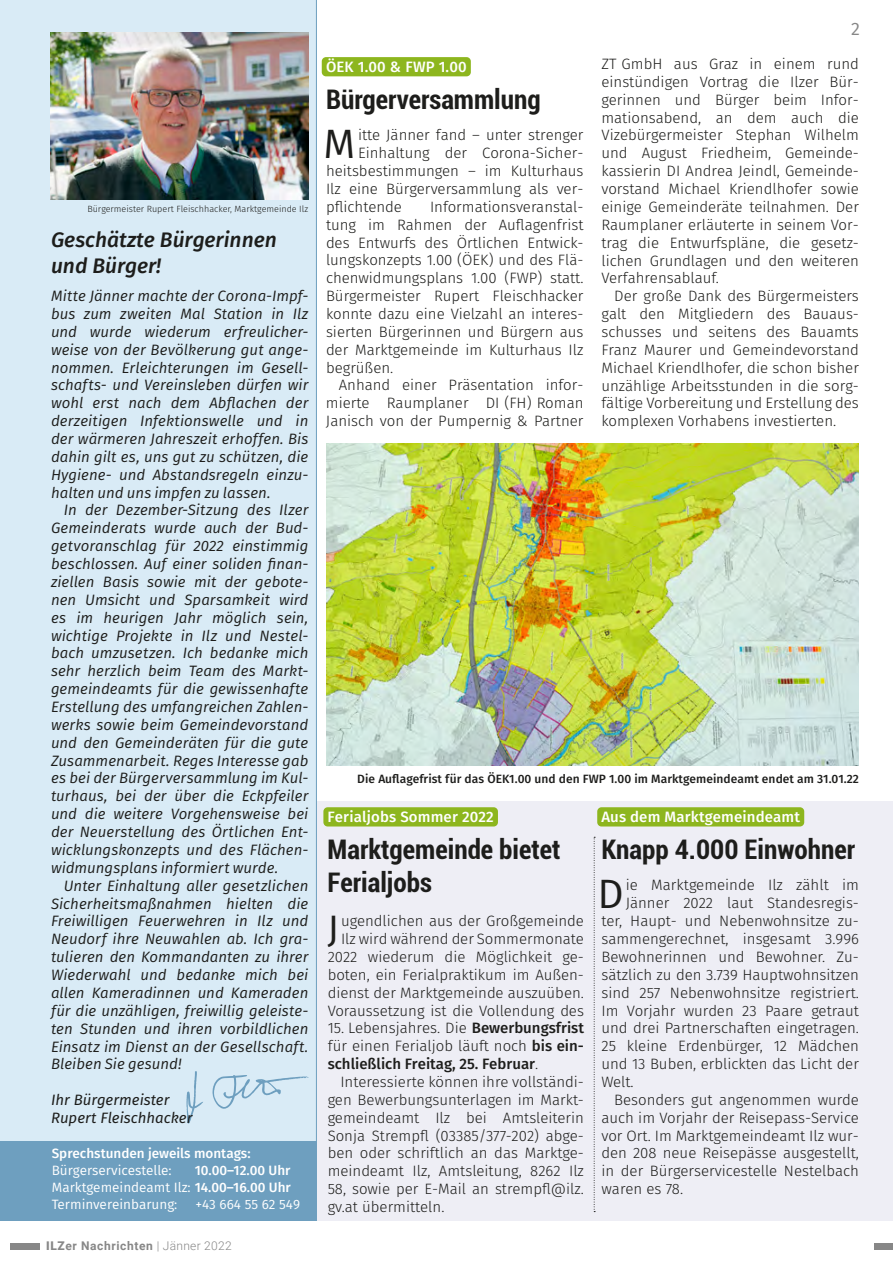
<style>
.page{position:relative;width:893px;height:1263px;background:#fff}
.page>*{position:absolute;margin:0;border:0;box-sizing:border-box;transform-origin:0 0}
.t1{font:40.95px "Fira Sans";color:#1d1d1b}
.t2{font:38.25px "Fira Sans";color:#1d1d1b}
.t3{font:700 condensed 27px/32.4px "Roboto";color:#1d1d1b}
.t4{font:italic 500 21px/25.2px "Fira Sans";color:#1d1d1b}
.t5{font:18px "Fira Sans";color:#878787}
.t6{font:300 15px/17.9px "Fira Sans";color:#1d1d1b;text-align:justify}
.t7{font:italic 15px/17.9px "Fira Sans";letter-spacing:.005em;color:#1d1d1b;text-align:justify}
.t8{font:500 15px/17.9px "Fira Sans";color:#1d1d1b;text-align:justify}
.t9{font:500 15px "Fira Sans";letter-spacing:.01em;color:#fff}
.t10{font:italic 15px/17.9px "Fira Sans";color:#1d1d1b}
.t11{font:13.5px/17px "Fira Sans";color:#fff;text-align:justify}
.t12{font:500 13.5px "Fira Sans";color:#fff}
.t13{font:500 12px "Fira Sans";letter-spacing:.005em;color:#1d1d1b}
.t14{font:700 12px "Roboto";letter-spacing:.05em;color:#878787}
.t15{font:300 9px "Fira Sans";color:#1d1d1b}
.s1{font-weight:500}
.s2{font-weight:900}
.s3{font-weight:300}
</style>
<div class="page">
<div style="left:11px;top:1243px;width:29px;height:7px;background:#878787"></div>
<div style="left:874px;top:1243px;width:19px;height:7px;background:#878787"></div>
<div style="left:294px;top:801px;width:599px;height:419px;background:#eeeef5"></div>
<div style="left:323px;top:807px;width:175px;height:19px;background:#8db61e;border-radius:4px"></div>
<div style="left:322px;top:57px;width:149px;height:19px;background:#8db61e;border-radius:4px"></div>
<div style="left:0;top:0;width:317px;height:1220px;background:#d9ebf6"></div>
<div style="left:0;top:1140px;width:316px;height:80px;background:#6e9fbf"></div>
<svg style="left:186px;top:1071px;width:17px;height:52px"></svg>
<svg style="left:212px;top:1075px;width:97px;height:34px;background:#c9dfed"></svg>
<img style="left:51px;top:33px;width:257px;height:167px">
<svg style="left:594px;top:837px;width:1px;height:375px"></svg>
<div style="left:597px;top:807px;width:207px;height:19px;background:#8db61e;border-radius:4px"></div>
<img style="left:326px;top:444px;width:533px;height:321px">
<p class="t15" style="left:87px;top:202px;width:222px">Bürgermeister Rupert Fleischhacker, Marktgemeinde Ilz</p>
<h3 class="t4" style="left:51px;top:229px;width:227px">Geschätzte Bürgerinnen und Bürger!</h3>
<p class="t7" style="left:51px;top:288px;width:259px">Mitte Jänner machte der Corona-Impf&shy;bus zum zweiten Mal Station in Ilz und wurde wiederum erfreulicher&shy;weise von der Bevölkerung gut ange&shy;nommen. Erleichterungen im Gesell&shy;schafts- und Vereinsleben dürfen wir wohl erst nach dem Abflachen der derzeitigen Infektionswelle und in der wärmeren Jahreszeit erhoffen. Bis dahin gilt es, uns gut zu schützen, die Hygiene- und Abstandsregeln einzu&shy;halten und uns impfen zu lassen.</p>
<p class="t7" style="left:51px;top:502px;width:259px;text-indent:13px">In der Dezember-Sitzung des Ilzer Gemeinderats wurde auch der Bud&shy;getvoranschlag für 2022 einstimmig beschlossen. Auf einer soliden finan&shy;ziellen Basis sowie mit der gebote&shy;nen Umsicht und Sparsamkeit wird es im heurigen Jahr möglich sein, wichtige Projekte in Ilz und Nestel&shy;bach umzusetzen. Ich bedanke mich sehr herzlich beim Team des Markt&shy;gemeindeamts für die gewissenhafte Erstellung des umfangreichen Zahlen&shy;werks sowie beim Gemeindevorstand und den Gemeinderäten für die gute Zusammenarbeit. Reges Interesse gab es bei der Bürgerversammlung im Kul&shy;turhaus, bei der über die Eckpfeiler und die weitere Vorgehensweise bei der Neuerstellung des Örtlichen Ent&shy;wicklungskonzepts und des Flächen&shy;widmungsplans informiert wurde.</p>
<p class="t7" style="left:51px;top:878px;width:259px;text-indent:13px">Unter Einhaltung aller gesetzlichen Sicherheitsmaßnahmen hielten die Freiwilligen Feuerwehren in Ilz und Neudorf ihre Neuwahlen ab. Ich gra&shy;tulieren den Kommandanten zu ihrer Wiederwahl und bedanke mich bei allen Kameradinnen und Kameraden für die unzähligen, freiwillig geleiste&shy;ten Stunden und ihren vorbildlichen Einsatz im Dienst an der Gesellschaft.<br>Bleiben Sie gesund!</p>
<p class="t10" style="left:51px;top:1092px;width:143px">Ihr Bürgermeister<br>Rupert Fleischhacker</p>
<p class="t12" style="left:52px;top:1144px;width:200px">Sprechstunden jeweils montags:</p>
<p class="t11" style="left:52px;top:1163px;width:121px">Bürgerservicestelle:</p>
<p class="t11" style="left:52px;top:1163px;width:241px;text-indent:143px"><span class="s1">10.00–12.00 Uhr </span>Marktgemeindeamt Ilz: <span class="s1">14.00–16.00 Uhr </span>Terminvereinbarung:</p>
<p class="t11" style="left:196px;top:1197px;width:106px">+43 664 55 62 549</p>
<p class="t14" style="left:46px;top:1237px;width:187px"><span class="s2">ILZ</span>er Nachrichten <span class="s3">| Jänner 2022</span></p>
<p class="t9" style="left:326px;top:56px;width:142px">ÖEK 1.00 &amp; FWP 1.00</p>
<h3 class="t3" style="left:326px;top:82px;width:216px">Bürgerversammlung</h3>
<h1 class="t1" style="left:324px;top:115px;width:34px">M</h1>
<p class="t6" style="left:358px;top:127px;width:227px">itte Jänner fand – unter strenger</p>
<p class="t6" style="left:358px;top:145px;width:227px">Einhaltung der Corona-Sicher-</p>
<p class="t6" style="left:326px;top:163px;width:259px">heitsbestimmungen – im Kulturhaus</p>
<p class="t6" style="left:326px;top:181px;width:259px">Ilz eine Bürgerversammlung als ver-</p>
<p class="t6" style="left:326px;top:199px;width:77px">pflichtende</p>
<p class="t6" style="left:326px;top:199px;width:259px;text-indent:104px">Informationsveranstal&shy;tung im Rahmen der Auflagenfrist des Entwurfs des Örtlichen Entwick&shy;lungskonzepts 1.00 (ÖEK) und des Flä&shy;chenwidmungsplans 1.00 (FWP) statt.<br>Bürgermeister Rupert Fleischhacker konnte dazu eine Vielzahl an interes&shy;sierten Bürgerinnen und Bürgern aus der Marktgemeinde im Kulturhaus Ilz begrüßen.</p>
<p class="t6" style="left:326px;top:377px;width:259px;text-indent:13px">Anhand einer Präsentation infor&shy;mierte Raumplaner DI (FH) Roman Janisch von der Pumpernig &amp; Partner</p>
<p class="t5" style="left:851px;top:16px;width:10px">2</p>
<p class="t6" style="left:601px;top:56px;width:259px">ZT GmbH aus Graz in einem rund einstündigen Vortrag die Ilzer Bür&shy;gerinnen und Bürger beim Infor&shy;mationsabend, an dem auch die Vizebürgermeister Stephan Wilhelm und August Friedheim, Gemeinde&shy;kassierin DI Andrea Jeindl, Gemeinde&shy;vorstand Michael Kriendlhofer sowie einige Gemeinderäte teilnahmen. Der Raumplaner erläuterte in seinem Vor&shy;trag die Entwurfspläne, die gesetz&shy;lichen Grundlagen und den weiteren Verfahrensablauf.</p>
<p class="t6" style="left:601px;top:288px;width:259px;text-indent:13px">Der große Dank des Bürgermeisters galt den Mitgliedern des Bauaus&shy;schusses und seitens des Bauamts Franz Maurer und Gemeindevorstand Michael Kriendlhofer, die schon bisher unzählige Arbeitsstunden in die sorg&shy;fältige Vorbereitung und Erstellung des komplexen Vorhabens investierten.</p>
<p class="t13" style="left:357px;top:771px;width:503px">Die Auflagefrist für das ÖEK1.00 und den FWP 1.00 im Marktgemeindeamt endet am 31.01.22</p>
<p class="t9" style="left:328px;top:806px;width:168px">Ferialjobs Sommer 2022</p>
<h3 class="t3" style="left:328px;top:832px;width:234px">Marktgemeinde bietet<br>Ferialjobs</h3>
<h2 class="t2" style="left:328px;top:902px;width:13px">J</h2>
<p class="t6" style="left:328px;top:913px;width:258px;text-align:right">ugendlichen aus der Großgemeinde Ilz wird während der Sommermonate 2022 wiederum die Möglichkeit ge&shy;boten, ein Ferialpraktikum im Außen&shy;dienst der Marktgemeinde auszuüben.<br>Voraussetzung ist die Vollendung des</p>
<p class="t8" style="left:328px;top:1020px;width:258px"><span class="s3">15. Lebensjahres. Die</span> Bewerbungsfrist <span class="s3">für einen Ferialjob läuft noch</span> bis ein&shy;schließlich Freitag, 25. Februar<span class="s3">.</span></p>
<p class="t6" style="left:328px;top:1074px;width:258px;text-indent:13px">Interessierte können ihre vollständi&shy;gen Bewerbungsunterlagen im Markt&shy;gemeindeamt Ilz bei Amtsleiterin Sonja Strempfl (03385/377-202) abge&shy;ben oder schriftlich an das Marktge&shy;meindeamt Ilz, Amtsleitung, 8262 Ilz 58, sowie per E-Mail an strempfl@ilz. gv.at übermitteln.</p>
<p class="t9" style="left:601px;top:806px;width:200px">Aus dem Marktgemeindeamt</p>
<h3 class="t3" style="left:601px;top:832px;width:255px">Knapp 4.000 Einwohner</h3>
<h1 class="t1" style="left:597px;top:865px;width:28px">D</h1>
<p class="t6" style="left:626px;top:877px;width:235px">ie Marktgemeinde Ilz zählt im</p>
<p class="t6" style="left:626px;top:895px;width:235px">Jänner 2022 laut Standesregis-</p>
<p class="t6" style="left:601px;top:913px;width:259px">ter, Haupt- und Nebenwohnsitze zu-</p>
<p class="t6" style="left:601px;top:931px;width:259px">sammengerechnet, insgesamt 3.996</p>
<p class="t6" style="left:601px;top:949px;width:259px">Bewohnerinnen und Bewohner. Zu-</p>
<p class="t6" style="left:601px;top:967px;width:259px">sätzlich zu den 3.739 Hauptwohnsitzen</p>
<p class="t6" style="left:601px;top:985px;width:259px">sind 257 Nebenwohnsitze registriert.</p>
<p class="t6" style="left:601px;top:1002px;width:259px">Im Vorjahr wurden 23 Paare getraut</p>
<p class="t6" style="left:601px;top:1020px;width:259px">und drei Partnerschaften eingetragen.</p>
<p class="t6" style="left:601px;top:1038px;width:259px">25 kleine Erdenbürger, 12 Mädchen</p>
<p class="t6" style="left:601px;top:1056px;width:259px">und 13 Buben, erblickten das Licht der</p>
<p class="t6" style="left:601px;top:1074px;width:34px">Welt.</p>
<p class="t6" style="left:614px;top:1092px;width:246px">Besonders gut angenommen wurde</p>
<p class="t6" style="left:601px;top:1110px;width:259px">auch im Vorjahr der Reisepass-Service</p>
<p class="t6" style="left:601px;top:1127px;width:259px">vor Ort. Im Marktgemeindeamt Ilz wur-</p>
<p class="t6" style="left:601px;top:1145px;width:259px">den 208 neue Reisepässe ausgestellt,</p>
<p class="t6" style="left:601px;top:1163px;width:259px">in der Bürgerservicestelle Nestelbach</p>
<p class="t6" style="left:601px;top:1181px;width:83px">waren es 78.</p>
</div>
